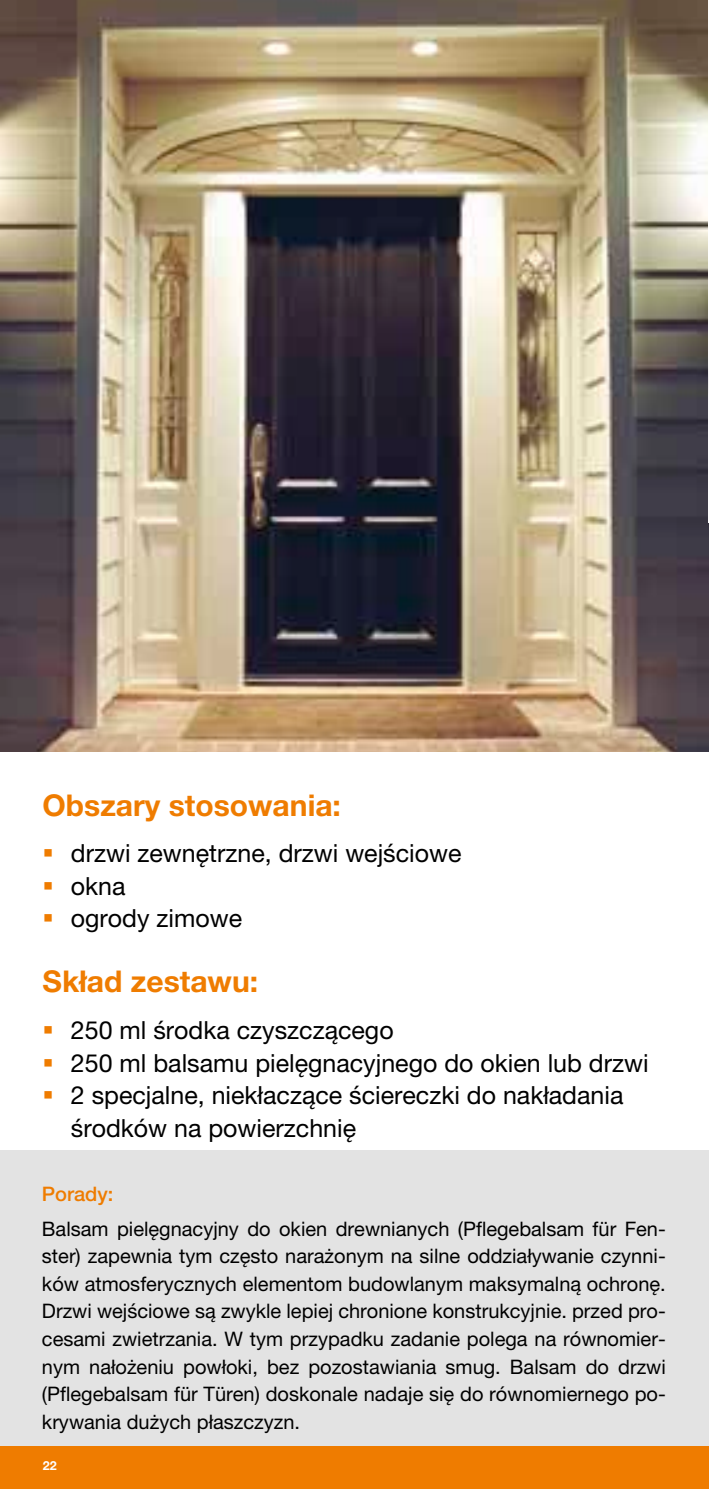
<style>
.page{position:relative;width:709px;height:1489px;background:#fff}
.page>*{position:absolute;margin:0;border:0;box-sizing:border-box;transform-origin:0 0}
.t1{font:700 30px "Helvetica Neue LT Pro";color:#ef7c00}
.t2{font:25px/32.5px "Helvetica Neue LT Pro";color:#000}
.t3{font:20px/27.5px "Helvetica Neue LT Pro";color:#000;text-align:justify}
.t4{font:500 20px "Helvetica Neue LT Pro";color:#ef7c00}
.t5{font:700 12.5px "Helvetica Neue LT Pro";color:#fff}
</style>
<div class="page">
<div style="left:0;top:1150px;width:709px;height:338px;background:#e3e3e3"></div>
<img style="left:0;top:0;width:709px;height:751px">
<div style="left:0;top:1446px;width:709px;height:42px;background:#ef7c00"></div>
<img style="left:708px;top:0;width:1px;height:523px">
<h1 class="t1" style="left:43px;top:786px;width:300px">Obszary stosowania:</h1>
<p class="t2" style="left:71px;top:836px;width:392px">drzwi zewnętrzne, drzwi wejściowe okna<br>ogrody zimowe</p>
<h1 class="t1" style="left:43px;top:963px;width:217px">Skład zestawu:</h1>
<p class="t2" style="left:71px;top:1013px;width:579px">250 ml środka czyszczącego<br>250 ml balsamu pielęgnacyjnego do okien lub drzwi 2 specjalne, niekłaczące ściereczki do nakładania środków na powierzchnię</p>
<p class="t4" style="left:42px;top:1182px;width:73px">Porady:</p>
<p class="t3" style="left:42px;top:1214px;width:625px">Balsam pielęgnacyjny do okien drewnianych (Pflegebalsam für Fen&shy;ster) zapewnia tym często narażonym na silne oddziaływanie czynni&shy;ków atmosferycznych elementom budowlanym maksymalną ochronę.<br>Drzwi wejściowe są zwykle lepiej chronione konstrukcyjnie. przed pro&shy;cesami zwietrzania. W tym przypadku zadanie polega na równomier&shy;nym nałożeniu powłoki, bez pozostawiania smug. Balsam do drzwi (Pflegebalsam für Türen) doskonale nadaje się do równomiernego po&shy;krywania dużych płaszczyzn.</p>
<p class="t5" style="left:43px;top:1457px;width:15px">22</p>
</div>
